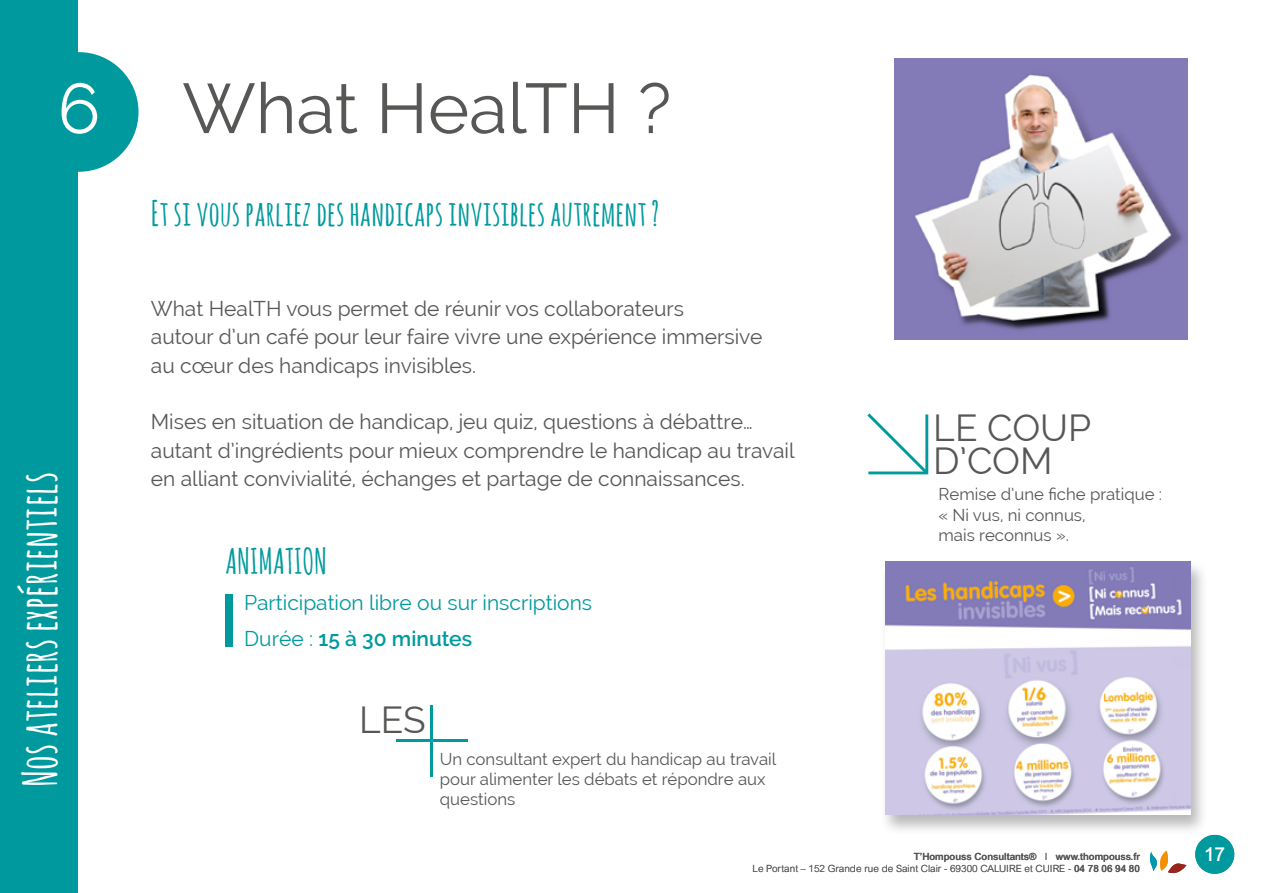
<style>
.page{position:relative;width:1263px;height:893px;background:#fff}
.page>*{position:absolute;margin:0;border:0;box-sizing:border-box;transform-origin:0 0}
.t1{font:70.35px "Raleway";color:#575756}
.t2{font:70.35px "Raleway";color:#fff}
.t3{font:700 46.05px "Amatic SC";color:#fff}
.t4{font:36.9px/33.6px "Raleway";color:#575756}
.t5{font:700 34.65px "Amatic SC";color:#009a9e}
.t6{font:21px/28.3px "Raleway";color:#575756}
.t7{font:21px/35.7px "Raleway";color:#009a9e}
.t8{font:500 19.2px "Arial MT Std";color:#fff}
.t9{font:16.8px/20.1px "Raleway";color:#575756}
.t10{font:300 9.9px "Arial MT Std";color:#575756}
.t11{font:500 9.9px "Arial MT Std";color:#575756}
.s1{font-family:"Amatic"}
.s2{font-weight:600}
.s3{font-weight:300}
.s4{font-weight:500}
</style>
<div class="page">
<div style="left:0;top:0;width:78px;height:893px;background:#009a9e"></div>
<div style="left:225px;top:595px;width:8px;height:52px;background:#009a9e"></div>
<hr style="left:431px;top:705px;width:2px;height:71px;background:#009a9e">
<hr style="left:396px;top:740px;width:72px;height:2px;background:#009a9e">
<svg style="left:867px;top:413px;width:62px;height:62px"></svg>
<div style="left:879px;top:560px;width:330px;height:275px;background:#000;opacity:.28"></div>
<img style="left:885px;top:561px;width:306px;height:253px">
<img style="left:895px;top:59px;width:293px;height:280px">
<div style="left:19px;top:52px;width:120px;height:120px;background:#009a9e;border-radius:50%"></div>
<svg style="left:1150px;top:851px;width:36px;height:23px"></svg>
<div style="left:1195px;top:835px;width:39px;height:39px;background:#009a9e;border-radius:50%"></div>
<h1 class="t2" style="left:58px;top:67px;width:44px">6</h1>
<h2 class="t3" style="left:7px;top:787px;width:317px;rotate:-90deg">Nos ateliers expérientiels</h2>
<h1 class="t1" style="left:182px;top:67px;width:491px">What HealTH ?</h1>
<h3 class="t5" style="left:151px;top:189px;width:510px">Et si vous parliez des handicaps invisibles autrement <span class="s1">?</span></h3>
<p class="t6" style="left:151px;top:294px;width:613px">What HealTH vous permet de réunir vos collaborateurs<br>autour d’un café pour leur faire vivre une expérience immersive au cœur des handicaps invisibles.</p>
<p class="t6" style="left:151px;top:408px;width:645px">Mises en situation de handicap, jeu quiz, questions à débattre… autant d’ingrédients pour mieux comprendre le handicap au travail en alliant convivialité, échanges et partage de connaissances.</p>
<h3 class="t5" style="left:225px;top:537px;width:103px">ANIMATION</h3>
<p class="t7" style="left:244px;top:585px;width:349px">Participation libre ou sur inscriptions<br>Durée : <span class="s2">15 à 30 minutes</span></p>
<h3 class="t4" style="left:359px;top:703px;width:68px">LES</h3>
<p class="t9" style="left:440px;top:748px;width:338px">Un consultant expert du handicap au travail pour alimenter les débats et répondre aux questions</p>
<h3 class="t4" style="left:933px;top:411px;width:159px">LE COUP<br>D’COM</h3>
<p class="t9" style="left:938px;top:484px;width:225px">Remise d’une fiche pratique : « Ni vus, ni connus,<br>mais reconnus ».</p>
<p class="t11" style="left:914px;top:850px;width:228px">T’Hompouss Consultants® <span class="s3">I</span> www.thompouss.fr</p>
<p class="t8" style="left:1204px;top:843px;width:23px">17</p>
<p class="t10" style="left:752px;top:863px;width:389px">Le Portant – 152 Grande rue de Saint Clair - 69300 CALUIRE et CUIRE - <span class="s4">04 78 06 94 80</span></p>
</div>
